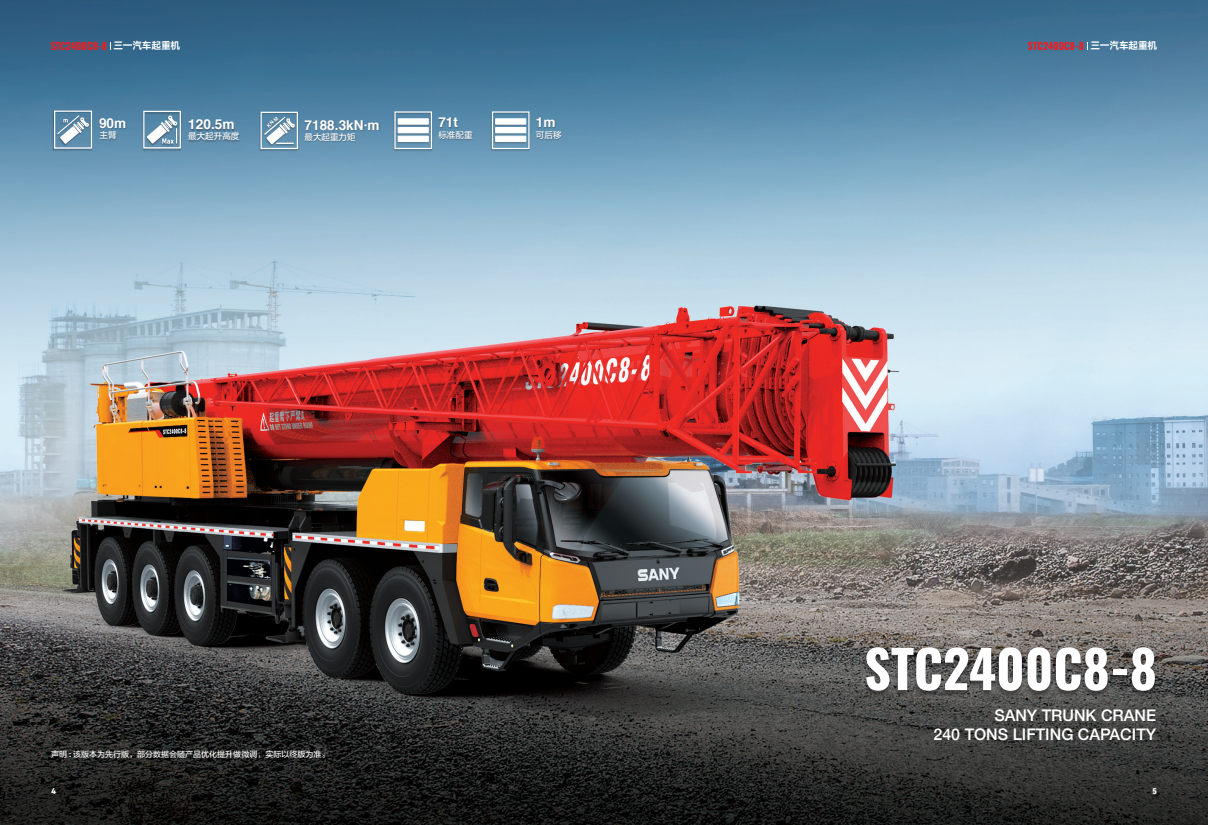
<style>
.page{position:relative;width:1208px;height:825px;background:#fff}
.page>*{position:absolute;margin:0;border:0;box-sizing:border-box;transform-origin:0 0}
.t1{font:700 52px "Oswald";color:#fff}
.t2{font:500 16px/19.2px "Helvetica Neue";color:#fff;text-align:right}
.t3{font:700 13.6px "Helvetica";color:#fff}
.t4{font:700 10px "Oswald";color:#ee1d23}
.t5{font:8.6px "FZLTZHUNHK GBK1 0";color:#fff}
.t6{font:8.5px "FZLTZHUNHK GBK1 0";color:#fff}
.t7{font:8px "FZLTZHUNHK GBK1 0";color:#fff}
.t8{font:8px "Harmony OS Sans SC Black";color:#fff}
.t9{font:700 5.1px "Helvetica";color:#fff}
.s1{font-family:"Harmony OS Sans SC Bold";font-weight:400;font-size:9.7px;color:#fff}
.s2{font-family:"Helvetica Neue";font-weight:500}
</style>
<div class="page">
<img style="left:0;top:0;width:1208px;height:825px">
<div style="left:863px;top:649px;width:294px;height:48px;background:#231f20;opacity:.5"></div>
<div style="left:259px;top:112px;width:121px;height:40px;background:#231f20;opacity:.4"></div>
<div style="left:260px;top:112px;width:38px;height:37px;border:1px solid #fff"></div>
<svg style="left:263px;top:116px;width:32px;height:29px"></svg>
<div style="left:393px;top:111px;width:81px;height:41px;background:#231f20;opacity:.4"></div>
<div style="left:394px;top:111px;width:38px;height:38px;border:1px solid #fff"></div>
<div style="left:398px;top:119px;width:30px;height:5px;background:#fff"></div>
<div style="left:398px;top:119px;width:30px;height:5px;border:1px solid #fff"></div>
<div style="left:398px;top:127px;width:30px;height:6px;background:#fff"></div>
<div style="left:398px;top:127px;width:30px;height:6px;border:1px solid #fff"></div>
<div style="left:398px;top:136px;width:30px;height:6px;background:#fff"></div>
<div style="left:398px;top:136px;width:30px;height:6px;border:1px solid #fff"></div>
<div style="left:490px;top:111px;width:72px;height:41px;background:#231f20;opacity:.4"></div>
<div style="left:492px;top:111px;width:37px;height:38px;border:1px solid #fff"></div>
<div style="left:495px;top:119px;width:31px;height:5px;background:#fff"></div>
<div style="left:495px;top:119px;width:31px;height:5px;border:1px solid #fff"></div>
<div style="left:495px;top:127px;width:31px;height:6px;background:#fff"></div>
<div style="left:495px;top:127px;width:31px;height:6px;border:1px solid #fff"></div>
<div style="left:495px;top:136px;width:31px;height:6px;background:#fff"></div>
<div style="left:495px;top:136px;width:31px;height:6px;border:1px solid #fff"></div>
<div style="left:53px;top:111px;width:74px;height:40px;background:#231f20;opacity:.4"></div>
<div style="left:54px;top:111px;width:38px;height:38px;border:1px solid #fff"></div>
<svg style="left:57px;top:115px;width:32px;height:29px"></svg>
<div style="left:142px;top:111px;width:98px;height:40px;background:#231f20;opacity:.4"></div>
<div style="left:143px;top:111px;width:38px;height:37px;border:1px solid #fff"></div>
<svg style="left:147px;top:115px;width:31px;height:29px"></svg>
<p class="t4" style="left:51px;top:37px;width:131px">STC2400C8-8 <span class="s1">三一汽车起重机</span></p>
<p class="t4" style="left:1028px;top:37px;width:131px">STC2400C8-8 <span class="s1">三一汽车起重机</span></p>
<p class="t3" style="left:99px;top:112px;width:29px">90m</p>
<p class="t3" style="left:188px;top:113px;width:48px">120.5m</p>
<p class="t6" style="left:188px;top:131px;width:53px">最大起升高度</p>
<p class="t5" style="left:100px;top:130px;width:19px">主臂</p>
<p class="t9" style="left:265px;top:123px;width:15px;rotate:-40deg">KN·M</p>
<p class="t3" style="left:304px;top:114px;width:76px">7188.3kN·m</p>
<p class="t6" style="left:304px;top:132px;width:53px">最大起重力矩</p>
<p class="t3" style="left:438px;top:111px;width:21px">71t</p>
<p class="t5" style="left:438px;top:130px;width:36px">标准配重</p>
<p class="t3" style="left:536px;top:111px;width:21px">1m</p>
<p class="t5" style="left:536px;top:130px;width:27px">可后移</p>
<h1 class="t1" style="left:864px;top:623px;width:294px">STC2400C8-8</h1>
<p class="t2" style="left:933px;top:704px;width:224px">SANY TRUNK CRANE<br>240 TONS LIFTING CAPACITY</p>
<p class="t7" style="left:51px;top:749px;width:280px">声明 <span class="s2">:</span> 该版本为先行版，部分数据会随产品优化提升做微调，实际以终版为准。</p>
<p class="t8" style="left:51px;top:785px;width:6px">4</p>
<p class="t8" style="left:1152px;top:785px;width:6px">5</p>
</div>
